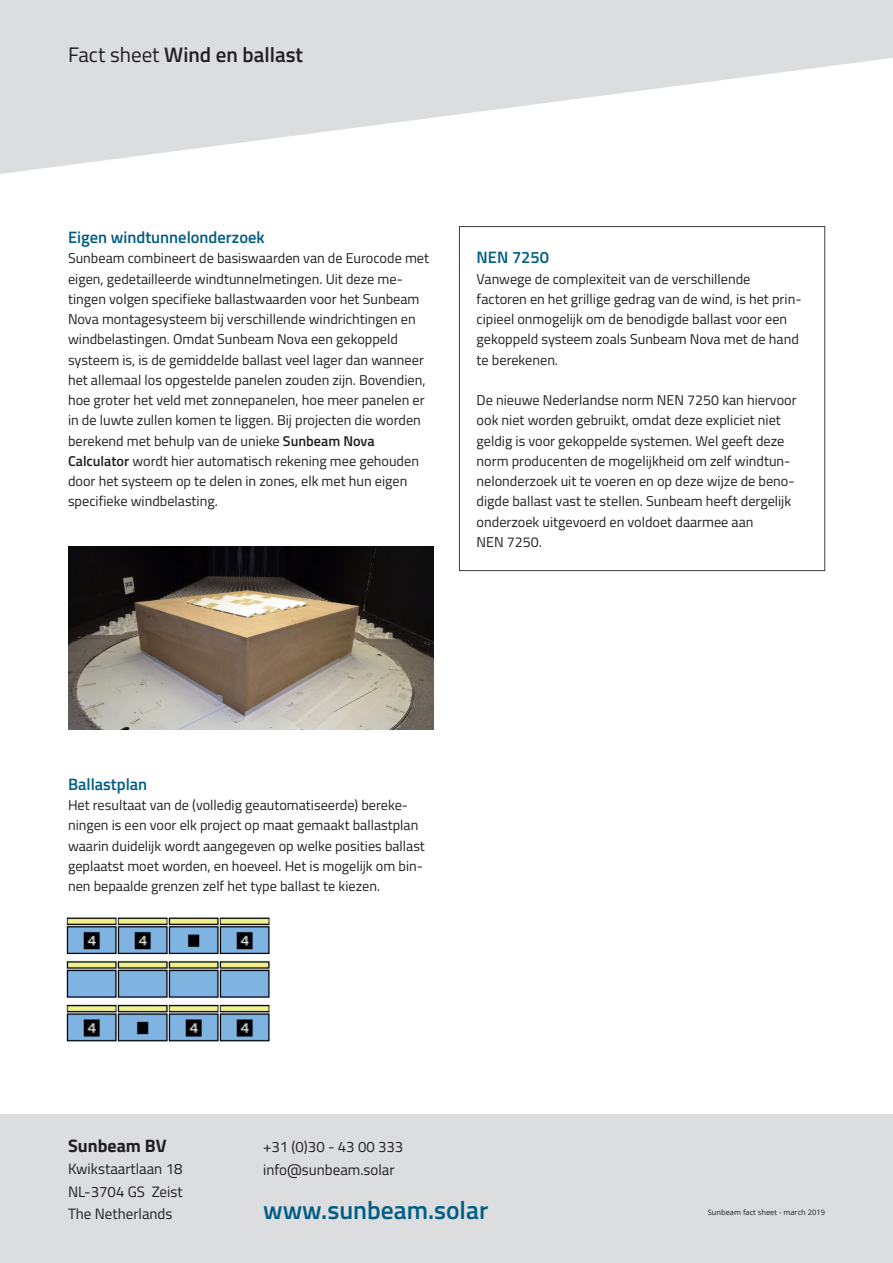
<style>
.page{position:relative;width:893px;height:1263px;background:#fff}
.page>*{position:absolute;margin:0;border:0;box-sizing:border-box;transform-origin:0 0}
.t1{font:600 25.5px "Titillium Web";color:#005d84}
.t2{font:600 21px "Titillium Web";color:#231f20}
.t3{font:700 18px "Titillium Web";color:#231f20}
.t4{font:600 16.5px "Titillium Web";color:#005d84}
.t5{font:15px/22.5px "Titillium Web";color:#231f20;text-align:justify}
.t6{font:14.25px/20.2px "Titillium Web";color:#231f20}
.t7{font:7.5px "Open Sans";color:#231f20}
.s1{font-weight:400}
.s2{font-weight:600}
</style>
<div class="page">
<div style="left:0;top:1114px;width:893px;height:149px;background:#dcdddf"></div>
<svg style="left:0;top:0;width:893px;height:174px;fill:#dcdddf"></svg>
<div style="left:459px;top:226px;width:366px;height:345px;border:1px solid #3e3e3f"></div>
<img style="left:66px;top:917px;width:204px;height:125px">
<img style="left:68px;top:547px;width:366px;height:182px">
<h2 class="t2" style="left:68px;top:38px;width:237px"><span class="s1">Fact sheet</span> Wind en ballast</h2>
<p class="t4" style="left:68px;top:224px;width:198px">Eigen windtunnelonderzoek</p>
<p class="t6" style="left:68px;top:248px;width:363px">Sunbeam combineert de basiswaarden van de Eurocode met eigen, gedetailleerde windtunnelmetingen. Uit deze me&shy;tingen volgen specifieke ballastwaarden voor het Sunbeam Nova montagesysteem bij verschillende windrichtingen en windbelastingen. Omdat Sunbeam Nova een gekoppeld systeem is, is de gemiddelde ballast veel lager dan wanneer het allemaal los opgestelde panelen zouden zijn. Bovendien, hoe groter het veld met zonnepanelen, hoe meer panelen er in de luwte zullen komen te liggen. Bij projecten die worden berekend met behulp van de unieke <span class="s2">Sunbeam Nova Calculator</span> wordt hier automatisch rekening mee gehouden door het systeem op te delen in zones, elk met hun eigen specifieke windbelasting.</p>
<p class="t4" style="left:477px;top:245px;width:74px">NEN 7250</p>
<p class="t6" style="left:477px;top:268px;width:326px">Vanwege de complexiteit van de verschillende factoren en het grillige gedrag van de wind, is het prin&shy;cipieel onmogelijk om de benodigde ballast voor een gekoppeld systeem zoals Sunbeam Nova met de hand te berekenen.</p>
<p class="t6" style="left:477px;top:390px;width:321px">De nieuwe Nederlandse norm NEN 7250 kan hiervoor ook niet worden gebruikt, omdat deze expliciet niet geldig is voor gekoppelde systemen. Wel geeft deze norm producenten de mogelijkheid om zelf windtun&shy;nelonderzoek uit te voeren en op deze wijze de beno&shy;digde ballast vast te stellen. Sunbeam heeft dergelijk onderzoek uitgevoerd en voldoet daarmee aan<br>NEN 7250.</p>
<p class="t4" style="left:68px;top:771px;width:81px">Ballastplan</p>
<p class="t6" style="left:68px;top:795px;width:358px">Het resultaat van de (volledig geautomatiseerde) bereke&shy;ningen is een voor elk project op maat gemaakt ballastplan waarin duidelijk wordt aangegeven op welke posities ballast geplaatst moet worden, en hoeveel. Het is mogelijk om bin&shy;nen bepaalde grenzen zelf het type ballast te kiezen.</p>
<p class="t3" style="left:68px;top:1131px;width:100px">Sunbeam BV</p>
<p class="t5" style="left:68px;top:1157px;width:116px">Kwikstaartlaan 18<br>NL-3704 GS Zeist The Netherlands</p>
<p class="t5" style="left:263px;top:1135px;width:142px">+31 (0)30 - 43 00 333 info@sunbeam.solar</p>
<h1 class="t1" style="left:263px;top:1190px;width:227px">www.sunbeam.solar</h1>
<p class="t7" style="left:708px;top:1207px;width:119px">Sunbeam fact sheet - march 2019</p>
</div>
